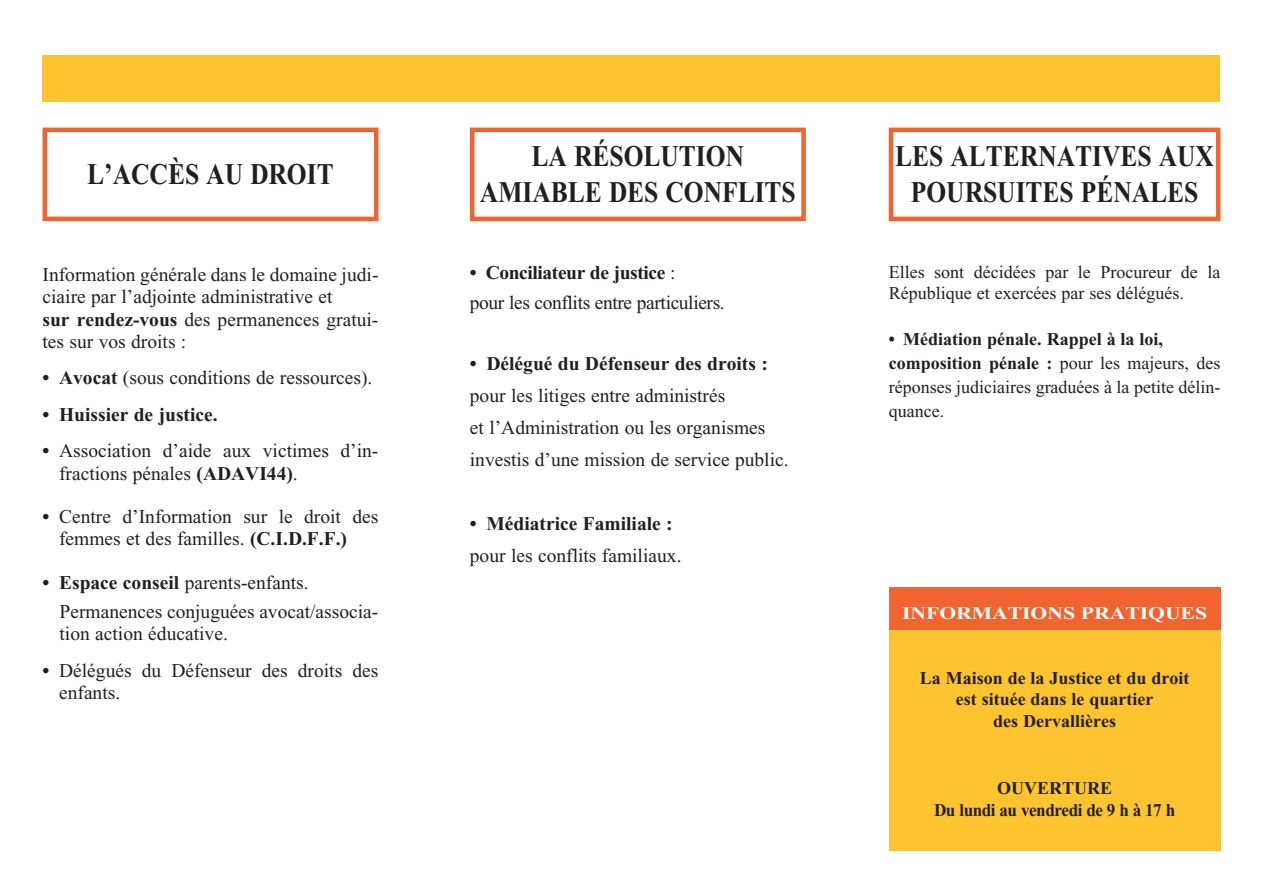
<style>
.page{position:relative;width:1263px;height:893px;background:#fff}
.page>*{position:absolute;margin:0;border:0;box-sizing:border-box;transform-origin:0 0}
.t1{font:700 30px/36px "Times New Roman";color:#231f20;text-align:center;scale:.85 1}
.t2{font:19.5px/22.5px "Times New Roman";color:#231f20}
.t3{font:700 19.5px "Times New Roman";color:#231f20}
.t4{font:19.5px/29.8px "Times New Roman";letter-spacing:-.02em;color:#231f20}
.t5{font:18px/24px "Times New Roman";color:#231f20}
.t6{font:700 18px/21.6px "Times New Roman";color:#231f20;text-align:center}
.t7{font:700 18px/21.6px "Times New Roman";letter-spacing:-.025em;color:#231f20}
.t8{font:700 18px "Times New Roman";color:#fff;scale:1.2 1}
.s1{font-weight:700}
.s2{font-weight:400}
</style>
<div class="page">
<div style="left:43px;top:55px;width:1177px;height:47px;background:#fec430"></div>
<div style="left:43px;top:128px;width:335px;height:93px;border:4px solid #f2642f"></div>
<div style="left:470px;top:128px;width:336px;height:93px;border:4px solid #f2642f"></div>
<div style="left:889px;top:128px;width:331px;height:93px;border:4px solid #f2642f"></div>
<div style="left:889px;top:629px;width:331px;height:221px;background:#fec430"></div>
<div style="left:889px;top:587px;width:331px;height:42px;background:#f2642f"></div>
<h1 class="t1" style="left:87px;top:156px;width:212px">L’ACCÈS AU DROIT</h1>
<p class="t2" style="left:43px;top:263px;width:337px">Information générale dans le domaine judi&shy;ciaire par l’adjointe administrative et<br><span class="s1">sur rendez-vous</span> des permanences gratui&shy;tes sur vos droits :</p>
<p class="t2" style="left:43px;top:367px;width:331px"><span class="s1">• Avocat</span> (sous conditions de ressources).</p>
<p class="t3" style="left:43px;top:403px;width:177px">• Huissier de justice.</p>
<p class="t2" style="left:59px;top:439px;width:321px;text-indent:-17px"><span class="s1">•</span> Association d’aide aux victimes d’in&shy;fractions pénales <span class="s1">(ADA</span></p>
<p class="t3" style="left:245px;top:462px;width:54px">VI44)<span class="s2">.</span></p>
<p class="t2" style="left:59px;top:505px;width:321px;text-indent:-17px"><span class="s1">•</span> Centre d’Information sur le droit des femmes et des familles. <span class="s1">(C.I.D.F.F.)</span></p>
<p class="t2" style="left:60px;top:568px;width:320px;line-height:29px;text-indent:-17px"><span class="s1">• E space conseil</span> parents-enfants.<br>Permanences conjuguées avocat/associa-</p>
<p class="t2" style="left:60px;top:623px;width:170px">tion action éducative.</p>
<p class="t2" style="left:59px;top:659px;width:321px;text-indent:-17px"><span class="s1">•</span> Délégués du Défenseur des droits des enfants.</p>
<h1 class="t1" style="left:480px;top:138px;width:373px">la résolution amiable des conflits</h1>
<h1 class="t1" style="left:895px;top:138px;width:20px">LES</h1>
<h1 class="t1" style="left:950px;top:138px;width:21px">ALTERNATI</h1>
<h1 class="t1" style="left:1102px;top:138px;width:133px">VES AUX</h1>
<h1 class="t1" style="left:911px;top:174px;width:39px">POURSUITES</h1>
<h1 class="t1" style="left:1081px;top:174px;width:40px">PÉNALES</h1>
<p class="t4" style="left:470px;top:258px;width:256px"><span class="s1">• C onciliateur de justice</span> :<br>pour les conflits entre particuliers.</p>
<p class="t3" style="left:470px;top:353px;width:299px">• Délégué du Défenseur des droits :</p>
<p class="t2" style="left:470px;top:380px;width:320px;line-height:32px">pour les litiges entre administrés<br>et l’Administration ou les organismes investis d’une mission de service public.</p>
<p class="t3" style="left:470px;top:513px;width:204px">• Médiatrice Familiale :</p>
<p class="t2" style="left:470px;top:544px;width:213px">pour les conflits familiaux.</p>
<p class="t5" style="left:889px;top:261px;width:333px;line-height:21.6px">Elles sont décidées par le Procureur de la<br>République et exercées par ses délégués.</p>
<p class="t5" style="left:889px;top:327px;width:333px"><span class="s1">• Médiation pénale. Rappel à la loi, composition pénale :</span> pour les majeurs, des réponses judiciaires graduées à la petite délin&shy;quance.</p>
<p class="t8" style="left:902px;top:603px;width:13px">INFOR</p>
<p class="t8" style="left:972px;top:603px;width:30px">MATIONS</p>
<p class="t8" style="left:1081px;top:603px;width:24px">PRATI</p>
<p class="t8" style="left:1148px;top:603px;width:27px">QUES</p>
<p class="t6" style="left:920px;top:667px;width:271px">La Maison de la Justice et du droit est située dans le quartier<br>des Dervallières</p>
<p class="t7" style="left:934px;top:777px;width:243px;text-indent:63px">OUVERTURE<br>Du lundi au vendredi de 9 h à 17 h</p>
</div>
